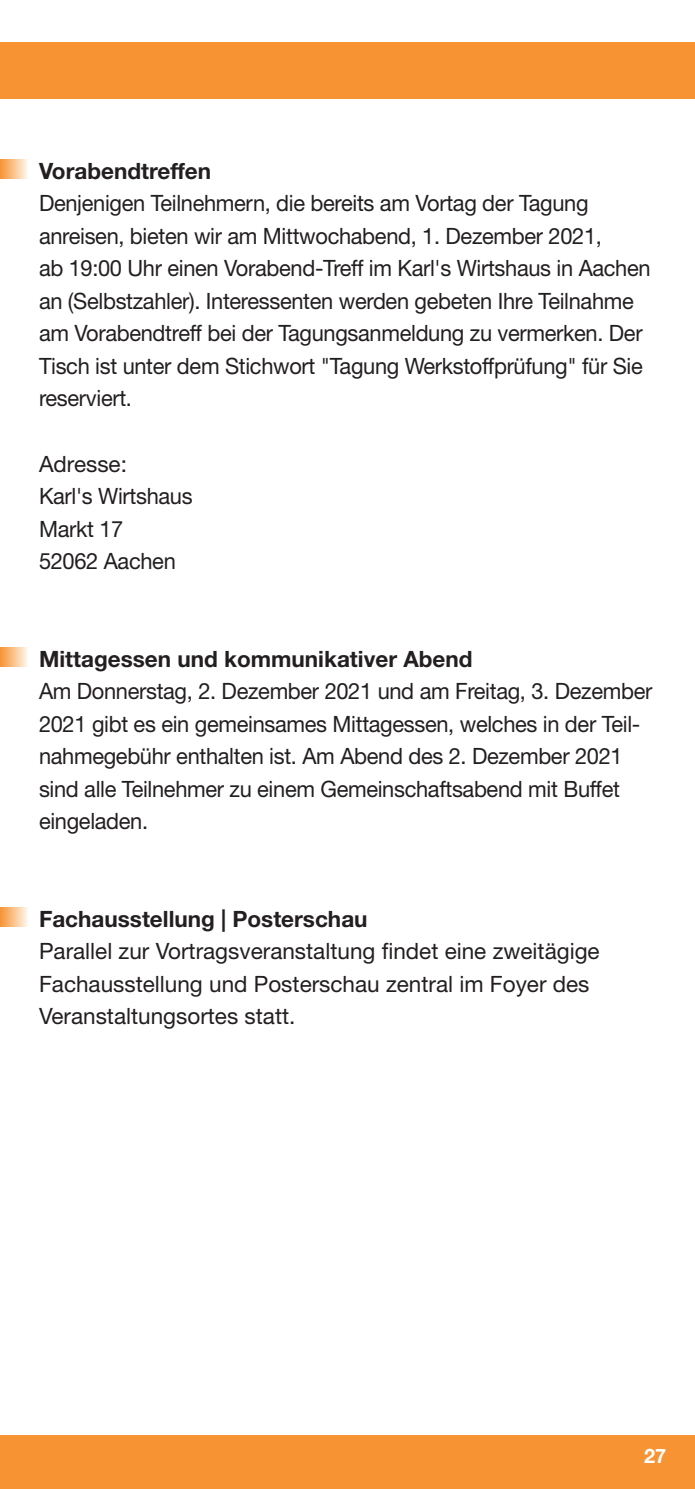
<style>
.page{position:relative;width:695px;height:1489px;background:#fff}
.page>*{position:absolute;margin:0;border:0;box-sizing:border-box;transform-origin:0 0}
.t1{font:22.5px/32.5px "Helvetica Neue";letter-spacing:-.015em;color:#231f20}
.t2{font:700 22.5px "Helvetica Neue";color:#231f20}
.t3{font:700 20px "Helvetica Neue";color:#fff}
</style>
<div class="page">
<div style="left:0;top:1434px;width:694px;height:54px;background:#f79332"></div>
<div style="left:0;top:43px;width:694px;height:56px;background:#f79332"></div>
<div style="left:0;top:647px;width:28px;height:19px;background:linear-gradient(to right,#f89232,#fff3e5)"></div>
<div style="left:0;top:160px;width:28px;height:19px;background:linear-gradient(to right,#f89232,#fff3e5)"></div>
<div style="left:0;top:907px;width:28px;height:19px;background:linear-gradient(to right,#f89232,#fff3e5)"></div>
<p class="t2" style="left:39px;top:157px;width:174px">Vorabendtreffen</p>
<p class="t1" style="left:39px;top:187px;width:613px">Denjenigen Teilnehmern, die bereits am Vortag der Tagung anreisen, bieten wir am Mittwochabend, 1. Dezember 2021,<br>ab 19:00 Uhr einen Vorabend-Treff im Karl's Wirtshaus in Aachen an (Selbstzahler). Interessenten werden gebeten Ihre Teilnahme am Vorabendtreff bei der Tagungsanmeldung zu vermerken. Der Tisch ist unter dem Stichwort "Tagung Werkstoffprüfung" für Sie reserviert.</p>
<p class="t1" style="left:39px;top:447px;width:155px">Adresse:<br>Karl's Wirtshaus<br>Markt 17<br>52062 Aachen</p>
<p class="t2" style="left:39px;top:644px;width:435px">Mittagessen und kommunikativer Abend</p>
<p class="t1" style="left:39px;top:674px;width:614px">Am Donnerstag, 2. Dezember 2021 und am Freitag, 3. Dezember 2021 gibt es ein gemeinsames Mittagessen, welches in der Teil‑ nahmegebühr enthalten ist. Am Abend des 2. Dezember 2021 sind alle Teilnehmer zu einem Gemeinschaftsabend mit Buffet eingeladen.</p>
<p class="t2" style="left:39px;top:904px;width:330px">Fachausstellung | Posterschau</p>
<p class="t1" style="left:39px;top:934px;width:562px">Parallel zur Vortragsveranstaltung findet eine zweitägige<br>Fachausstellung und Posterschau zentral im Foyer des<br>Veranstaltungsortes statt.</p>
<p class="t3" style="left:644px;top:1443px;width:24px">27</p>
</div>
